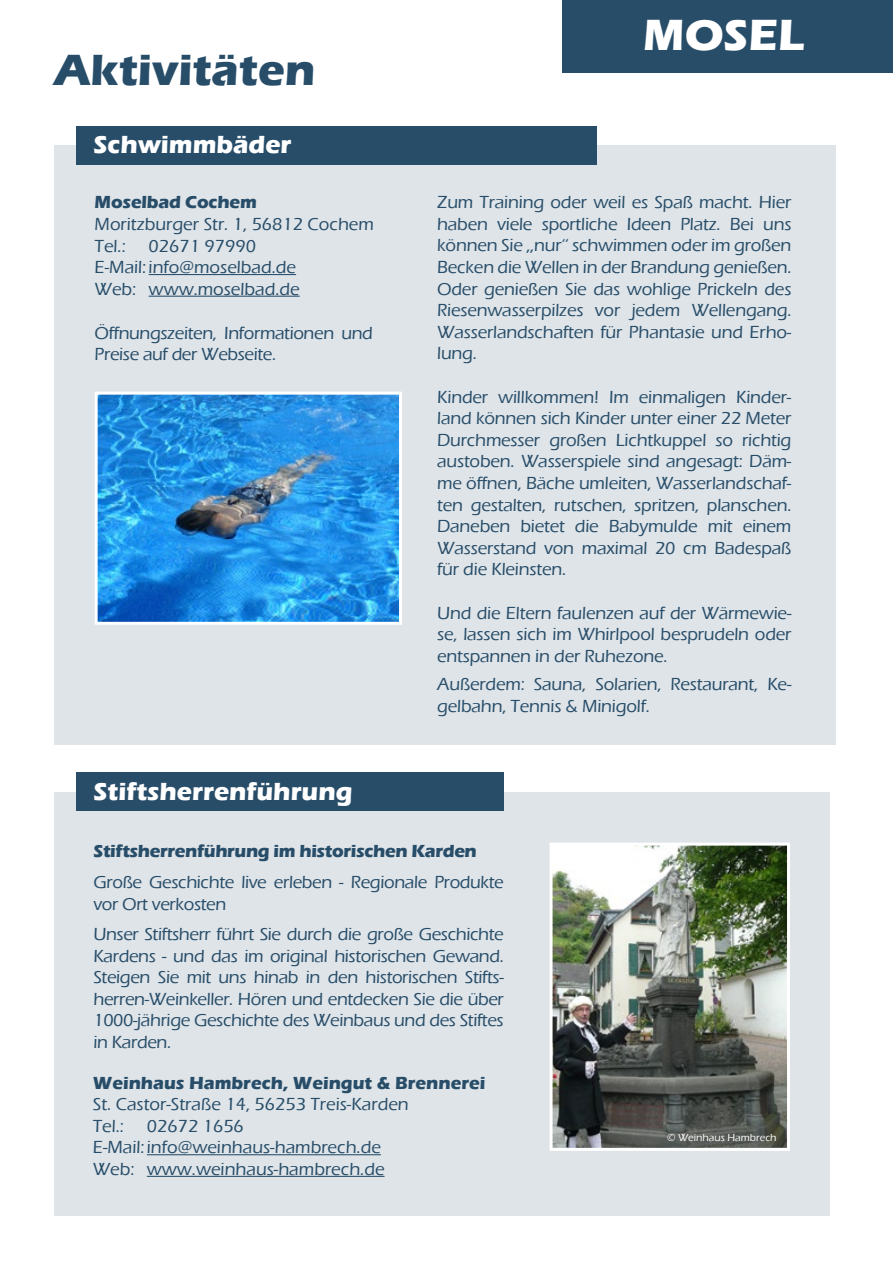
<style>
.page{position:relative;width:893px;height:1263px;background:#fff}
.page>*{position:absolute;margin:0;border:0;box-sizing:border-box;transform-origin:0 0}
.t1{font:700 45px "Eras ITC";color:#284d69}
.t2{font:700 45px "Eras ITC";color:#fff}
.t3{font:700 25.5px "Eras ITC";color:#fff}
.t4{font:500 18px/21.6px "Eras ITC";letter-spacing:-.01em;color:#284d69}
.t5{font:700 18px "Eras ITC";letter-spacing:-.01em;color:#284d69}
.t6{font:500 10.5px "Eras ITC";color:#fff}
</style>
<div class="page">
<div style="left:563px;top:0;width:330px;height:72px;background:#284d69"></div>
<div style="left:54px;top:792px;width:775px;height:424px;background:#dee4e8"></div>
<hr style="left:147px;top:1154px;width:234px;height:1px;background:#284d69">
<hr style="left:147px;top:1176px;width:238px;height:1px;background:#284d69">
<div style="left:76px;top:773px;width:428px;height:38px;background:#284d69"></div>
<img style="left:554px;top:847px;width:232px;height:300px">
<div style="left:550px;top:843px;width:240px;height:308px;border:3px solid #fff"></div>
<div style="left:54px;top:145px;width:781px;height:599px;background:#dee4e8"></div>
<div style="left:76px;top:126px;width:521px;height:38px;background:#284d69"></div>
<hr style="left:149px;top:274px;width:147px;height:1px;background:#284d69">
<hr style="left:149px;top:296px;width:151px;height:1px;background:#284d69">
<img style="left:99px;top:396px;width:299px;height:225px">
<div style="left:95px;top:392px;width:307px;height:233px;border:3px solid #fff"></div>
<h1 class="t1" style="left:54px;top:44px;width:263px">Aktivitäten</h1>
<h2 class="t3" style="left:93px;top:130px;width:200px">Schwimmbäder</h2>
<p class="t5" style="left:95px;top:192px;width:164px">Moselbad Cochem</p>
<p class="t4" style="left:95px;top:213px;width:281px">Moritzburger Str. 1, 56812 Cochem<br>Tel.:</p>
<p class="t4" style="left:95px;top:235px;width:207px;text-align:center">02671 97990<br>E-Mail: info@moselbad.de<br>Web: www.moselbad.de</p>
<p class="t4" style="left:95px;top:322px;width:280px">Öffnungszeiten, Informationen und<br>Preise auf der Webseite.</p>
<h2 class="t3" style="left:93px;top:777px;width:261px">Stiftsherrenführung</h2>
<h1 class="t2" style="left:643px;top:9px;width:163px">MOSEL</h1>
<p class="t4" style="left:437px;top:192px;width:356px;text-align:justify">Zum Training oder weil es Spaß macht. Hier haben viele sportliche Ideen Platz. Bei uns können Sie ,,nur‘‘ schwimmen oder im großen Becken die Wellen in der Brandung genießen.<br>Oder genießen Sie das wohlige Prickeln des Riesenwasserpilzes vor jedem Wellengang.<br>Wasserlandschaften für Phantasie und Erho&shy;lung.</p>
<p class="t4" style="left:437px;top:386px;width:356px;text-align:justify">Kinder willkommen! Im einmaligen Kinder&shy;land können sich Kinder unter einer 22 Meter Durchmesser großen Lichtkuppel so richtig austoben. Wasserspiele sind angesagt: Däm&shy;me öffnen, Bäche umleiten, Wasserlandschaf&shy;ten gestalten, rutschen, spritzen, planschen.<br>Daneben bietet die Babymulde mit einem Wasserstand von maximal 20 cm Badespaß für die Kleinsten.</p>
<p class="t4" style="left:437px;top:602px;width:356px;text-align:justify">Und die Eltern faulenzen auf der Wärmewie&shy;se, lassen sich im Whirlpool besprudeln oder entspannen in der Ruhezone.</p>
<p class="t4" style="left:437px;top:674px;width:356px">Außerdem: Sauna, Solarien, Restaurant, Ke&shy;gelbahn, Tennis &amp; Minigolf.</p>
<p class="t5" style="left:93px;top:840px;width:385px">Stiftsherrenführung im historischen Karden</p>
<p class="t4" style="left:93px;top:872px;width:412px">Große Geschichte live erleben - Regionale Produkte vor Ort verkosten</p>
<p class="t4" style="left:93px;top:923px;width:412px;text-align:justify">Unser Stiftsherr führt Sie durch die große Geschichte Kardens - und das im original historischen Gewand.<br>Steigen Sie mit uns hinab in den historischen Stifts&shy;herren-Weinkeller. Hören und entdecken Sie die über 1000-jährige Geschichte des Weinbaus und des Stiftes in Karden.</p>
<p class="t5" style="left:93px;top:1072px;width:394px">Weinhaus Hambrech, Weingut &amp; Brennerei</p>
<p class="t4" style="left:93px;top:1093px;width:317px">St. Castor-Straße 14, 56253 Treis-Karden<br>Tel.:</p>
<p class="t4" style="left:93px;top:1115px;width:293px;text-indent:54px">02672 1656<br>E-Mail: info@weinhaus-hambrech.de<br>Web: www.weinhaus-hambrech.de</p>
<p class="t6" style="left:667px;top:1131px;width:111px">© Weinhaus Hambrech</p>
</div>
